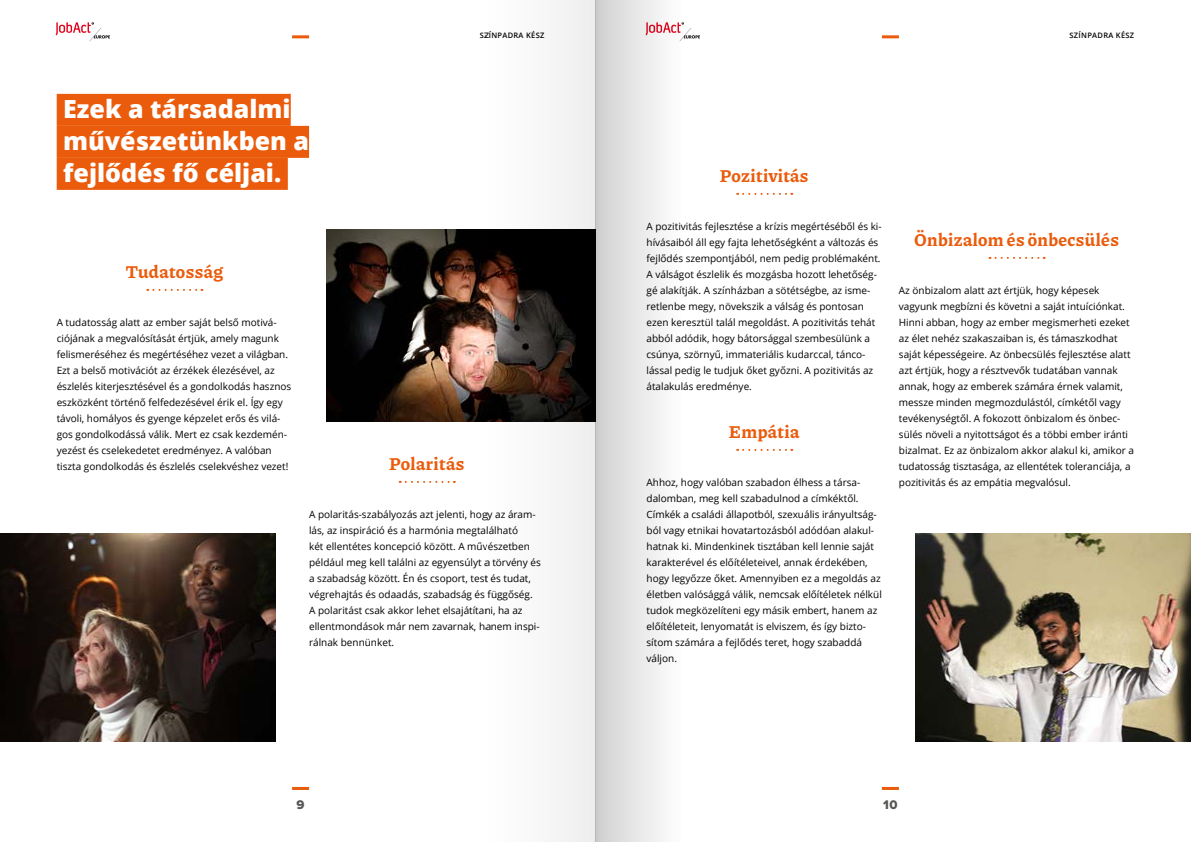
<style>
.page{position:relative;width:1191px;height:842px;background:#fff}
.page>*{position:absolute;margin:0;border:0;box-sizing:border-box;transform-origin:0 0}
.t1{font:800 25px/32px "Open Sans";color:#fff}
.t2{font:100 18px "Piazzolla";letter-spacing:.02em;color:#ea5b0b}
.t3{font:13px "Proxima Nova Extrabld";color:#575756}
.t4{font:10px/16px "Open Sans";color:#000}
.t5{font:600 7.5px "Open Sans";letter-spacing:.04em;color:#000}
</style>
<div class="page">
<img style="left:326px;top:230px;width:161px;height:192px">
<img style="left:916px;top:534px;width:275px;height:208px">
<img style="left:0;top:534px;width:275px;height:208px">
<svg style="left:147px;top:289px;width:55px;height:2px"></svg>
<div style="left:57px;top:94px;width:234px;height:32px;background:#ea5b0b"></div>
<div style="left:57px;top:126px;width:252px;height:32px;background:#ea5b0b"></div>
<div style="left:57px;top:158px;width:231px;height:32px;background:#ea5b0b"></div>
<svg style="left:737px;top:193px;width:55px;height:2px"></svg>
<svg style="left:737px;top:449px;width:55px;height:2px"></svg>
<svg style="left:400px;top:481px;width:55px;height:2px"></svg>
<svg style="left:989px;top:257px;width:55px;height:2px"></svg>
<hr style="left:292px;top:787px;width:17px;height:3px;background:#ea5b0b">
<hr style="left:882px;top:787px;width:17px;height:3px;background:#ea5b0b">
<hr style="left:292px;top:35px;width:17px;height:3px;background:#ea5b0b">
<hr style="left:882px;top:35px;width:17px;height:3px;background:#ea5b0b">
<img style="left:55px;top:22px;width:55px;height:20px">
<img style="left:683px;top:22px;width:17px;height:17px">
<div style="left:595px;top:0;width:88px;height:842px;background:linear-gradient(to right,#cfd0d0,#fffefe)"></div>
<svg style="left:487px;top:0;width:108px;height:842px"></svg>
<h1 class="t1" style="left:63px;top:91px;width:247px">Ezek a társadalmi művészetünkben a fejlődés fő céljai.</h1>
<p class="t5" style="left:480px;top:31px;width:66px">SZÍNPADRA KÉSZ</p>
<p class="t5" style="left:1069px;top:31px;width:66px">SZÍNPADRA KÉSZ</p>
<h2 class="t2" style="left:720px;top:165px;width:90px">Pozitivitás</h2>
<h2 class="t2" style="left:126px;top:261px;width:99px">Tudatosság</h2>
<p class="t4" style="left:57px;top:314px;width:236px">A tudatosság alatt az ember saját belső motivá&shy;ciójának a megvalósítását értjük, amely magunk felismeréséhez és megértéséhez vezet a világban.<br>Ezt a belső motivációt az érzékek élezésével, az észlelés kiterjesztésével és a gondolkodás hasznos eszközként történő felfedezésével érik el. Így egy távoli, homályos és gyenge képzelet erős és vilá&shy;gos gondolkodássá válik. Mert ez csak kezdemén&shy;yezést és cselekedetet eredményez. A valóban tiszta gondolkodás és észlelés cselekvéshez vezet!</p>
<h2 class="t2" style="left:389px;top:453px;width:77px">Polaritás</h2>
<p class="t4" style="left:309px;top:506px;width:233px">A polaritás-szabályozás azt jelenti, hogy az áram&shy;lás, az inspiráció és a harmónia megtalálható<br>két ellentétes koncepció között. A művészetben például meg kell találni az egyensúlyt a törvény és a szabadság között. Én és csoport, test és tudat, végrehajtás és odaadás, szabadság és függőség.<br>A polaritást csak akkor lehet elsajátítani, ha az ellentmondások már nem zavarnak, hanem inspi&shy;rálnak bennünket.</p>
<p class="t4" style="left:646px;top:218px;width:237px">A pozitivitás fejlesztése a krízis megértéséből és ki&shy;hívásaiból áll egy fajta lehetőségként a változás és fejlődés szempontjából, nem pedig problémaként.<br>A válságot észlelik és mozgásba hozott lehetőség&shy;gé alakítják. A színházban a sötétségbe, az isme&shy;retlenbe megy, növekszik a válság és pontosan ezen keresztül talál megoldást. A pozitivitás tehát abból adódik, hogy bátorsággal szembesülünk a csúnya, szörnyű, immateriális kudarccal, tánco&shy;lással pedig le tudjuk őket győzni. A pozitivitás az átalakulás eredménye.</p>
<h2 class="t2" style="left:729px;top:421px;width:72px">Empátia</h2>
<p class="t4" style="left:646px;top:474px;width:237px">Ahhoz, hogy valóban szabadon élhess a társa&shy;dalomban, meg kell szabadulnod a címkéktől.<br>Címkék a családi állapotból, szexuális irányultság&shy;ból vagy etnikai hovatartozásból adódóan alakul&shy;hatnak ki. Mindenkinek tisztában kell lennie saját karakterével és előítéleteivel, annak érdekében, hogy legyőzze őket. Amennyiben ez a megoldás az életben valósággá válik, nemcsak előítéletek nélkül tudok megközelíteni egy másik embert, hanem az előítéleteit, lenyomatát is elviszem, és így bizto&shy;sítom számára a fejlődés teret, hogy szabaddá váljon.</p>
<h2 class="t2" style="left:914px;top:229px;width:206px">Önbizalom és önbecsülés</h2>
<p class="t4" style="left:899px;top:282px;width:237px">Az önbizalom alatt azt értjük, hogy képesek vagyunk megbízni és követni a saját intuíciónkat.<br>Hinni abban, hogy az ember megismerheti ezeket az élet nehéz szakaszaiban is, és támaszkodhat saját képességeire. Az önbecsülés fejlesztése alatt azt értjük, hogy a résztvevők tudatában vannak annak, hogy az emberek számára érnek valamit, messze minden megmozdulástól, címkétől vagy tevékenységtől. A fokozott önbizalom és önbec&shy;sülés növeli a nyitottságot és a többi ember iránti bizalmat. Ez az önbizalom akkor alakul ki, amikor a tudatosság tisztasága, az ellentétek toleranciája, a pozitivitás és az empátia megvalósul.</p>
<h3 class="t3" style="left:296px;top:798px;width:10px">9</h3>
<h3 class="t3" style="left:883px;top:798px;width:16px">10</h3>
</div>
